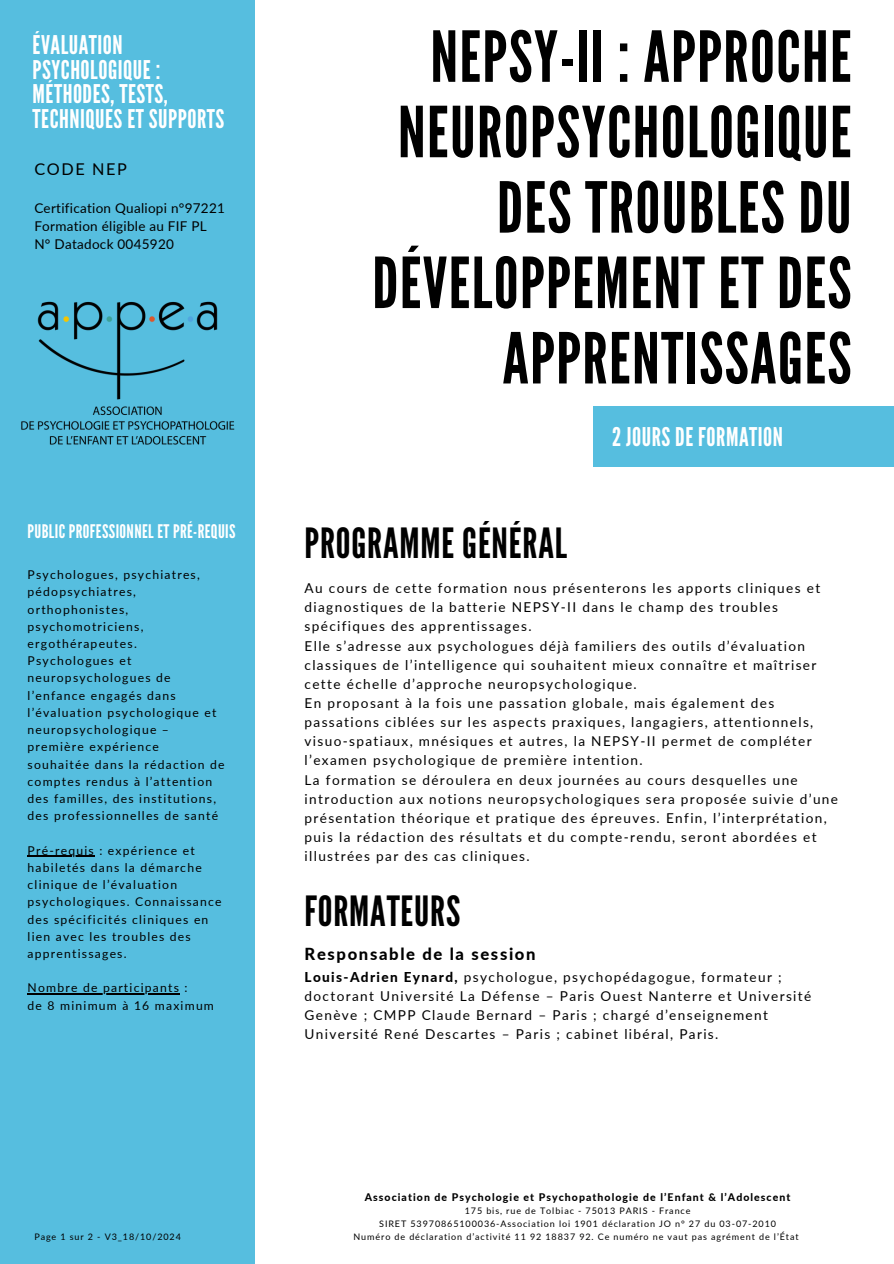
<style>
.page{position:relative;width:894px;height:1264px;background:#fff}
.page>*{position:absolute;margin:0;border:0;box-sizing:border-box;transform-origin:0 0}
.t1{font:70.05px/75.3px "League Gothic";letter-spacing:.02em;color:#000;text-align:right}
.t2{font:41.55px "League Gothic";letter-spacing:.02em;color:#000}
.t3{font:25.8px/24.8px "League Gothic";letter-spacing:.02em;color:#fff}
.t4{font:18.75px "League Gothic";letter-spacing:.02em;color:#fff}
.t5{font:800 16.65px "Lato";letter-spacing:.1em;color:#000}
.t6{font:16.2px "Lato";letter-spacing:.1em;color:#000}
.t7{font:13.65px/19.2px "Lato";letter-spacing:.1em;color:#000}
.t8{font:13.5px/18px "Lato";letter-spacing:.02em;color:#000}
.t9{font:12.15px/17.2px "Lato";letter-spacing:.1em;color:#000}
.t10{font:800 10.5px "Lato";letter-spacing:.1em;color:#000}
.t11{font:9px "Lato";letter-spacing:.1em;color:#000}
.s1{font-weight:800}
</style>
<div class="page">
<div style="left:0;top:0;width:254px;height:1263px;background:#56bedf"></div>
<div style="left:593px;top:406px;width:300px;height:61px;background:#56bedf"></div>
<hr style="left:28px;top:855px;width:67px;height:1px;background:#000">
<hr style="left:28px;top:993px;width:152px;height:1px;background:#000">
<img style="left:21px;top:301px;width:214px;height:144px">
<h3 class="t3" style="left:33px;top:33px;width:193px">ÉVALUATION<br>PSYCHOLOGIQUE :<br>MÉTHODES, TESTS,<br>TECHNIQUES ET SUPPORTS</h3>
<h5 class="t6" style="left:34px;top:159px;width:94px">CODE NEP</h5>
<p class="t8" style="left:34px;top:199px;width:192px">Certification Qualiopi n°97221<br>Formation éligible au FIF PL<br>N° Datadock 0045920</p>
<p class="t1" style="left:372px;top:21px;width:480px">NEPSY-II : APPROCHE<br>NEUROPSYCHOLOGIQUE<br>DES TROUBLES DU<br>DÉVELOPPEMENT ET DES<br>APPRENTISSAGES</p>
<h6 class="t3" style="left:612px;top:425px;width:172px">2 JOURS DE FORMATION</h6>
<h6 class="t4" style="left:28px;top:520px;width:209px">PUBLIC PROFESSIONNEL ET PRÉ-REQUIS</h6>
<p class="t2" style="left:304px;top:518px;width:264px">PROGRAMME GÉNÉRAL</p>
<h4 class="t7" style="left:304px;top:578px;width:535px">Au cours de cette formation nous présenterons les apports cliniques et diagnostiques de la batterie NEPSY-II dans le champ des troubles spécifiques des apprentissages.<br>Elle s’adresse aux psychologues déjà familiers des outils d’évaluation classiques de l’intelligence qui souhaitent mieux connaître et maîtriser cette échelle d’approche neuropsychologique.<br>En proposant à la fois une passation globale, mais également des passations ciblées sur les aspects praxiques, langagiers, attentionnels, visuo-spatiaux, mnésiques et autres, la NEPSY-II permet de compléter l’examen psychologique de première intention.<br>La formation se déroulera en deux journées au cours desquelles une introduction aux notions neuropsychologiques sera proposée suivie d’une présentation théorique et pratique des épreuves. Enfin, l’interprétation, puis la rédaction des résultats et du compte-rendu, seront abordées et illustrées par des cas cliniques.</h4>
<p class="t9" style="left:28px;top:566px;width:174px">Psychologues, psychiatres, pédopsychiatres, orthophonistes, psychomotriciens, ergothérapeutes.</p>
<p class="t9" style="left:28px;top:652px;width:198px">Psychologues et neuropsychologues de l’enfance engagés dans l’évaluation psychologique et neuropsychologique – première expérience<br>souhaitée dans la rédaction de comptes rendus à l’attention des familles, des institutions, des professionnelles de santé</p>
<p class="t9" style="left:28px;top:841px;width:195px">Pré-requis : expérience et habiletés dans la démarche clinique de l’évaluation psychologiques. Connaissance des spécificités cliniques en lien avec les troubles des apprentissages.</p>
<p class="t9" style="left:28px;top:979px;width:161px">Nombre de participants :</p>
<h1 class="t9" style="left:28px;top:996px;width:188px">de 8 minimum à 16 maximum</h1>
<p class="t2" style="left:304px;top:887px;width:157px">FORMATEURS</p>
<p class="t5" style="left:304px;top:943px;width:232px">Responsable de la session</p>
<p class="t7" style="left:304px;top:966px;width:508px"><span class="s1">Louis-Adrien Eynard,</span> psychologue, psychopédagogue, formateur ; doctorant Université La Défense – Paris Ouest Nanterre et Université Genève ; CMPP Claude Bernard – Paris ; chargé d’enseignement Université René Descartes – Paris ; cabinet libéral, Paris.</p>
<h3 class="t10" style="left:364px;top:1190px;width:427px">Association de Psychologie et Psychopathologie de l’Enfant &amp; l’Adolescent</h3>
<p class="t11" style="left:464px;top:1205px;width:227px">175 bis, rue de Tolbiac - 75013 PARIS - France</p>
<h2 class="t11" style="left:379px;top:1217px;width:398px">SIRET 53970865100036-Association loi 1901 déclaration JO n° 27 du 03-07-2010</h2>
<h2 class="t11" style="left:34px;top:1230px;width:148px">Page 1 sur 2 - V3_18/10/2024</h2>
<h6 class="t11" style="left:353px;top:1230px;width:446px">Numéro de déclaration d’activité 11 92 18837 92. Ce numéro ne vaut pas agrément de l’État</h6>
</div>
